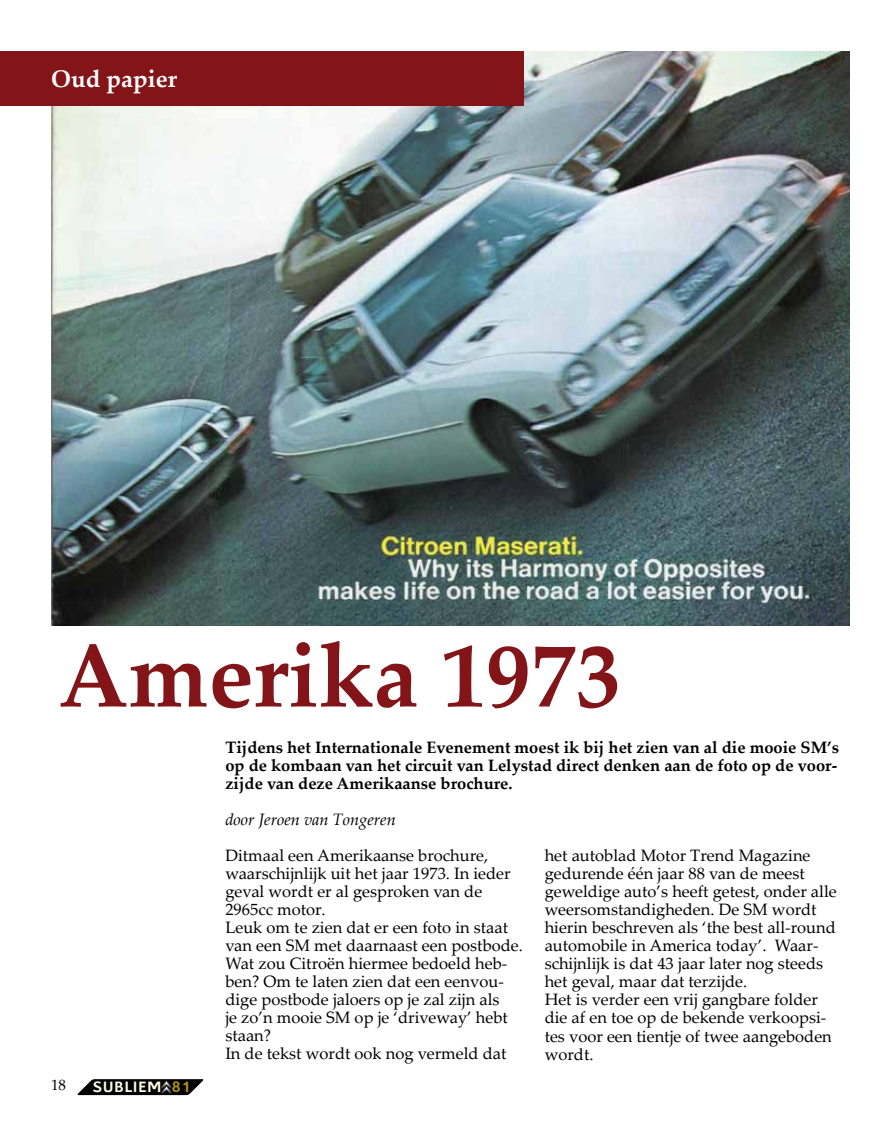
<style>
.page{position:relative;width:893px;height:1123px;background:#fff}
.page>*{position:absolute;margin:0;border:0;box-sizing:border-box;transform-origin:0 0}
.t1{font:700 90px "Palatino Linotype";color:#831519}
.t2{font:700 24px "Palatino Linotype";color:#fff}
.t3{font:16.5px/18px "Palatino Linotype";color:#000}
.t4{font:700 16.5px/18px "Palatino Linotype";color:#000;text-align:justify}
.t5{font:italic 16.5px "Palatino Linotype";color:#000}
.t6{font:700 16.2px "Citroen";letter-spacing:.07em;color:#fefce6}
.t7{font:15px "Palatino";color:#000}
.s1{color:#af9611}
</style>
<div class="page">
<svg style="left:77px;top:1079px;width:127px;height:16px;background:#242424"></svg>
<img style="left:51px;top:51px;width:799px;height:574px">
<div style="left:0;top:51px;width:523px;height:54px;background:#831519"></div>
<h2 class="t2" style="left:51px;top:62px;width:127px">Oud papier</h2>
<h1 class="t1" style="left:58px;top:612px;width:564px">Amerika 1973</h1>
<p class="t4" style="left:225px;top:738px;width:615px">Tijdens het Internationale Evenement moest ik bij het zien van al die mooie SM’s op de kombaan van het circuit van Lelystad direct denken aan de foto op de voor&shy;zijde van deze Amerikaanse brochure.</p>
<p class="t5" style="left:225px;top:808px;width:172px">door Jeroen van Tongeren</p>
<p class="t7" style="left:51px;top:1076px;width:16px">18</p>
<p class="t6" style="left:93px;top:1076px;width:100px">SUBLIEM <span class="s1">81</span></p>
<p class="t3" style="left:225px;top:846px;width:299px">Ditmaal een Amerikaanse brochure, waarschijnlijk uit het jaar 1973. In ieder geval wordt er al gesproken van de<br>2965cc motor.<br>Leuk om te zien dat er een foto in staat van een SM met daarnaast een postbode.<br>Wat zou Citroën hiermee bedoeld heb&shy;ben? Om te laten zien dat een eenvou&shy;dige postbode jaloers op je zal zijn als<br>je zo’n mooie SM op je ‘driveway’ hebt staan?<br>In de tekst wordt ook nog vermeld dat</p>
<p class="t3" style="left:545px;top:846px;width:294px">het autoblad Motor Trend Magazine gedurende één jaar 88 van de meest geweldige auto’s heeft getest, onder alle weersomstandigheden. De SM wordt hierin beschreven als ‘the best all-round automobile in America today’. Waar&shy;schijnlijk is dat 43 jaar later nog steeds het geval, maar dat terzijde.<br>Het is verder een vrij gangbare folder die af en toe op de bekende verkoopsi&shy;tes voor een tientje of twee aangeboden wordt.</p>
</div>
